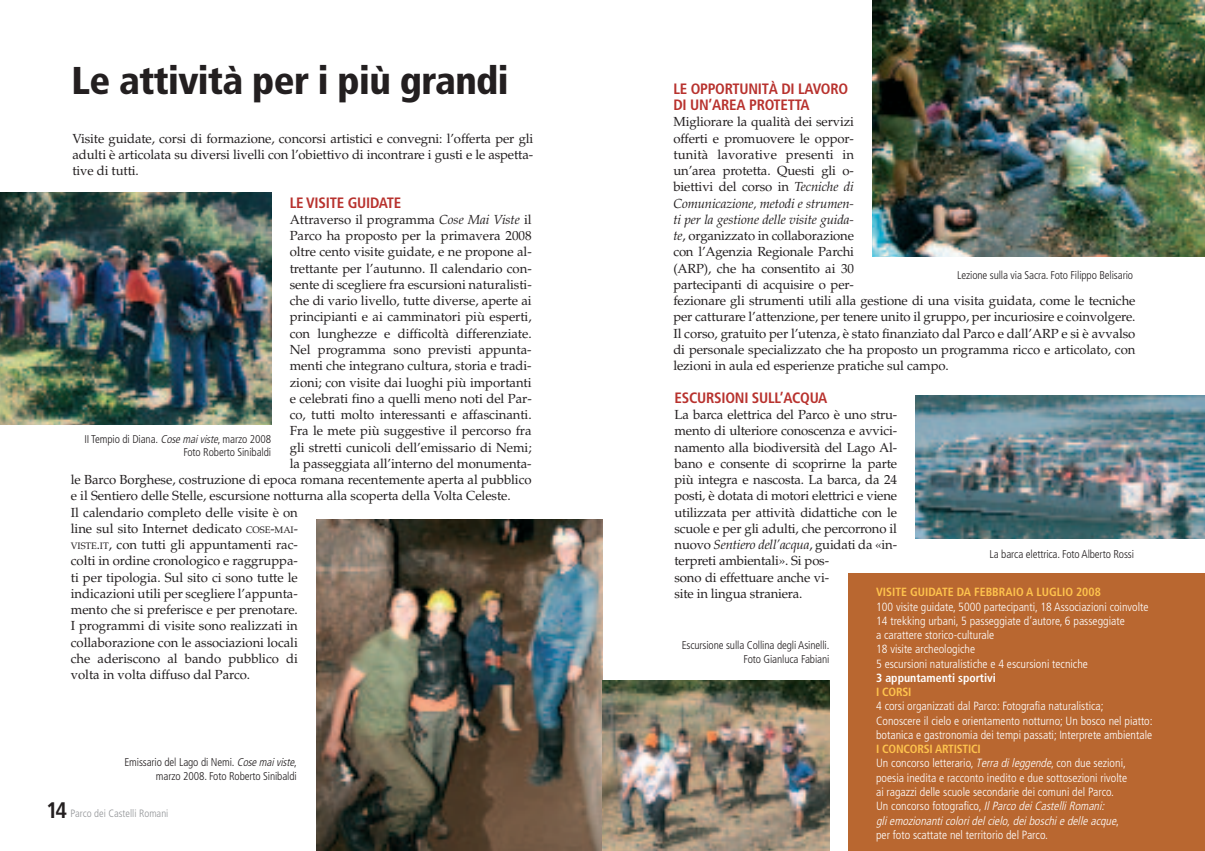
<style>
.page{position:relative;width:1205px;height:851px;background:#fff}
.page>*{position:absolute;margin:0;border:0;box-sizing:border-box;transform-origin:0 0}
.t1{font:900 condensed 38.75px "Frutiger";letter-spacing:-.015em;color:#231f20}
.t2{font:700 condensed 15px/16.2px "Frutiger";letter-spacing:-.015em;color:#b8322e}
.t3{font:13.12px/16.2px "Palatino";letter-spacing:-.005em;color:#231f20}
.t4{font:300 condensed 11.88px/14.2px "Frutiger";color:#fff}
.t5{font:300 condensed 11.25px/13.5px "Frutiger";letter-spacing:-.01em;color:#231f20;text-align:right}
.t6{font:300 condensed 10.62px "Frutiger";color:#939598}
.s1{font-family:"Palatino Italic Os F"}
.s2{font-size:9.38px}
.s3{font-size:12.5px}
.s4{font-style:italic}
.s5{font-weight:700;font-size:22.5px;color:#231f20}
.s6{font-weight:700;color:#fec34d}
.s7{font-weight:700}
</style>
<div class="page">
<div style="left:848px;top:573px;width:357px;height:277px;background:#b96730"></div>
<img style="left:317px;top:520px;width:285px;height:330px">
<img style="left:0;top:193px;width:271px;height:231px">
<img style="left:916px;top:396px;width:289px;height:142px">
<img style="left:873px;top:0;width:332px;height:256px">
<img style="left:602px;top:680px;width:227px;height:170px">
<p class="t1" style="left:72px;top:65px;width:439px">Le attività per i più grandi</p>
<p class="t3" style="left:72px;top:131px;width:462px;text-align:justify">Visite guidate, corsi di formazione, concorsi artistici e convegni: l’offerta per gli adulti è articolata su diversi livelli con l’obiettivo di incontrare i gusti e le aspetta&shy;tive di tutti.</p>
<p class="t2" style="left:290px;top:195px;width:113px">LE VISITE GUIDATE</p>
<p class="t3" style="left:290px;top:213px;width:243px">Attraverso il programma <span class="s1">Cose Mai Viste</span> il</p>
<p class="t3" style="left:290px;top:229px;width:243px">Parco ha proposto per la primavera 2008</p>
<p class="t3" style="left:290px;top:245px;width:243px">oltre cento visite guidate, e ne propone al-</p>
<p class="t3" style="left:290px;top:261px;width:243px">trettante per l’autunno. Il calendario con-</p>
<p class="t3" style="left:290px;top:278px;width:243px">sente di scegliere fra escursioni naturalisti-</p>
<p class="t3" style="left:290px;top:294px;width:243px">che di vario livello, tutte diverse, aperte ai</p>
<p class="t3" style="left:290px;top:310px;width:243px">principianti e ai camminatori più esperti,</p>
<p class="t3" style="left:290px;top:326px;width:243px">con lunghezze e difficoltà differenziate.</p>
<p class="t3" style="left:290px;top:343px;width:243px">Nel programma sono previsti appunta-</p>
<p class="t3" style="left:290px;top:359px;width:243px">menti che integrano cultura, storia e tradi-</p>
<p class="t3" style="left:290px;top:375px;width:243px">zioni; con visite dai luoghi più importanti</p>
<p class="t3" style="left:290px;top:391px;width:243px">e celebrati fino a quelli meno noti del Par-</p>
<p class="t3" style="left:290px;top:408px;width:243px">co, tutti molto interessanti e affascinanti.</p>
<p class="t3" style="left:290px;top:424px;width:243px">Fra le mete più suggestive il percorso fra</p>
<p class="t3" style="left:290px;top:440px;width:243px">gli stretti cunicoli dell’emissario di Nemi;</p>
<p class="t3" style="left:290px;top:456px;width:243px">la passeggiata all’interno del monumenta-</p>
<p class="t3" style="left:71px;top:473px;width:462px">le Barco Borghese, costruzione di epoca romana recentemente aperta al pubblico</p>
<p class="t3" style="left:71px;top:489px;width:441px">e il Sentiero delle Stelle, escursione notturna alla scoperta della Volta Celeste.</p>
<p class="t3" style="left:71px;top:505px;width:229px">Il calendario completo delle visite è on</p>
<p class="t3" style="left:71px;top:521px;width:228px">line sul sito Internet dedicato <span class="s2">COSE</span><span class="s3">-</span><span class="s2">MAI</span><span class="s3">-</span></p>
<p class="t3" style="left:71px;top:538px;width:228px"><span class="s2">VISTE</span><span class="s3">.</span><span class="s2">IT</span>, con tutti gli appuntamenti rac-</p>
<p class="t3" style="left:71px;top:554px;width:228px">colti in ordine cronologico e raggruppa-</p>
<p class="t3" style="left:71px;top:570px;width:228px">ti per tipologia. Sul sito ci sono tutte le</p>
<p class="t3" style="left:71px;top:586px;width:228px">indicazioni utili per scegliere l’appunta-</p>
<p class="t3" style="left:71px;top:603px;width:228px">mento che si preferisce e per prenotare.</p>
<p class="t3" style="left:71px;top:619px;width:229px">I programmi di visite sono realizzati in</p>
<p class="t3" style="left:71px;top:635px;width:228px">collaborazione con le associazioni locali</p>
<p class="t3" style="left:71px;top:651px;width:228px">che aderiscono al bando pubblico di</p>
<p class="t3" style="left:71px;top:668px;width:181px">volta in volta diffuso dal Parco.</p>
<p class="t5" style="left:84px;top:432px;width:188px">II Tempio di Diana. <span class="s4">Cose maiviste</span>, marzo 2008<br>Foto Roberto Sinibaldi</p>
<p class="t5" style="left:124px;top:756px;width:174px">Emissario del Lago di Nemi. <span class="s4">Cose maiviste</span>, marzo 2008. Foto Roberto Sinibaldi</p>
<p class="t6" style="left:46px;top:808px;width:124px"><span class="s5">14</span> Parco dei Castelli Romani</p>
<p class="t2" style="left:673px;top:82px;width:176px">LE OPPORTUNITÀ DI LAVORO<br>DI UN’AREA PROTETTA</p>
<p class="t3" style="left:673px;top:115px;width:464px">Migliorare la qualità dei servizi<br>offerti e promuovere le oppor-<br>tunità lavorative presenti in<br>un’area protetta. Questi gli o-<br>biettivi del corso in <span class="s4">Tecniche di<br>Comunicazione, metodi e strumen-<br>ti per la gestione delle visite guida-<br>te</span>, organizzato in collaborazione<br>con l’Agenzia Regionale Parchi<br>(ARP), che ha consentito ai 30<br>partecipanti di acquisire o per-<br>fezionare gli strumenti utili alla gestione di una visita guidata, come le tecniche per catturare l’attenzione, per tenere unito il gruppo, per incuriosire e coinvolgere.<br>Il corso, gratuito per l’utenza, è stato finanziato dal Parco e dall’ARP e si è avvalso di personale specializzato che ha proposto un programma ricco e articolato, con lezioni in aula ed esperienze pratiche sul campo.</p>
<p class="t5" style="left:957px;top:269px;width:177px">Lezione sulla via Sacra. Foto Filippo Belisario</p>
<p class="t2" style="left:674px;top:390px;width:154px">ESCURSIONI SULL’ACQUA</p>
<p class="t3" style="left:674px;top:408px;width:224px">La barca elettrica del Parco è uno stru&shy;mento di ulteriore conoscenza e avvici&shy;namento alla biodiversità del Lago Al&shy;bano e consente di scoprirne la parte più integra e nascosta. La barca, da 24 posti, è dotata di motori elettrici e viene utilizzata per attività didattiche con le scuole e per gli adulti, che percorrono il nuovo <span class="s1">Sentiero dell’acqua</span>, guidati da «in&shy;terpreti ambientali». Si pos-<br>sono di effettuare anche vi-<br>site in lingua straniera.</p>
<p class="t5" style="left:989px;top:548px;width:146px">La barca elettrica. Foto Alberto Rossi</p>
<p class="t4" style="left:876px;top:586px;width:278px"><span class="s6">VISITE GUIDATE DA FEBBRAIO A LUGLIO 2008<br></span>100 visite guidate, 5000 partecipanti, 18 Associazioni coinvolte 14 trekking urbani, 5 passeggiate d’autore, 6 passeggiate<br>a carattere storico-culturale<br>18 visite archeologiche<br>5 escursioni naturalistiche e 4 escursioni tecniche<br><span class="s7">3 appuntamenti sportivi<br></span><span class="s6">I CORSI<br></span>4 corsi organizzati dal Parco: Fotografia naturalistica;<br>Conoscere il cielo e orientamento notturno; Un bosco nel piatto: botanica e gastronomia dei tempi passati; Interprete ambientale <span class="s6">I CONCORSI ARTISTICI<br></span>Un concorso letterario, <span class="s4">Terra dileggende</span>, con due sezioni, poesia inedita e racconto inedito e due sottosezioni rivolte<br>ai ragazzi delle scuole secondarie dei comuni del Parco.<br>Un concorso fotografico, <span class="s4">IlParco deiCastelliRomani: gliemozionanticoloridelcielo,deiboschie delle acque</span>,<br>per foto scattate nel territorio del Parco.</p>
<p class="t5" style="left:682px;top:639px;width:149px">Escursione sulla Collina degli Asinelli.<br>Foto Gianluca Fabiani</p>
</div>
